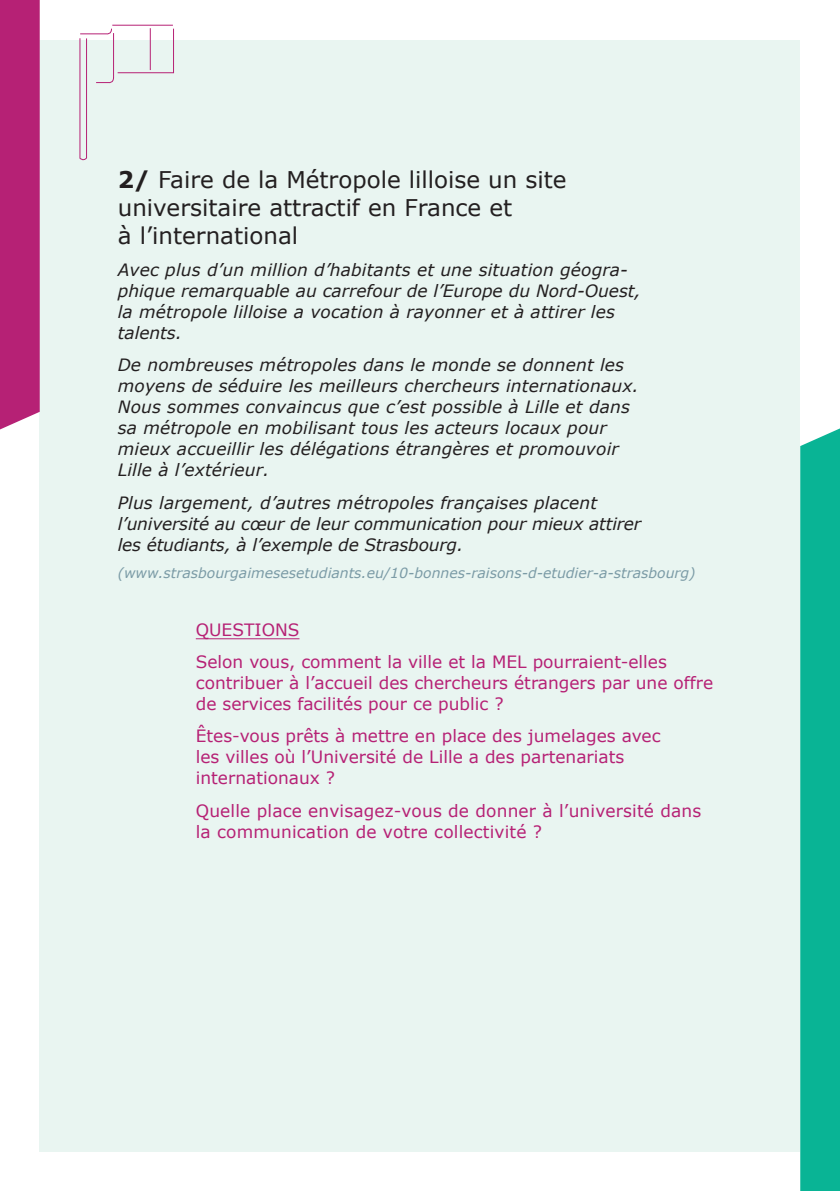
<style>
.page{position:relative;width:840px;height:1191px;background:#fff}
.page>*{position:absolute;margin:0;border:0;box-sizing:border-box;transform-origin:0 0}
.t1{font:23px/28px "Verdana";color:#231f20}
.t2{font:italic 17px/21px "Verdana";letter-spacing:.01em;color:#231f20}
.t3{font:17px/21px "Verdana";color:#b62175}
.t4{font:italic 17px/21px "Verdana";letter-spacing:-.01em;color:#231f20}
.t5{font:italic 14px "Verdana";color:#7b9ba6}
.s1{font-weight:700}
</style>
<div class="page">
<div style="left:40px;top:40px;width:759px;height:1111px;background:#e9f5f1"></div>
<div style="left:799px;top:428px;width:40px;height:763px;background:#09b495"></div>
<div style="left:0;top:0;width:40px;height:429px;background:#b62175"></div>
<svg style="left:79px;top:24px;width:95px;height:137px"></svg>
<hr style="left:196px;top:638px;width:103px;height:1px;background:#b62175">
<h1 class="t1" style="left:118px;top:166px;width:450px"><span class="s1">2/</span> Faire de la Métropole lilloise un site universitaire attractif en France et<br>à l’international</h1>
<p class="t2" style="left:118px;top:260px;width:524px">Avec plus d’un million d’habitants et une situation géogra&shy;phique remarquable au carrefour de l’Europe du Nord-Ouest, la métropole lilloise a vocation à rayonner et à attirer les talents.</p>
<p class="t2" style="left:118px;top:355px;width:522px">De nombreuses métropoles dans le monde se donnent les moyens de séduire les meilleurs chercheurs internationaux.<br>Nous sommes convaincus que c’est possible à Lille et dans sa métropole en mobilisant tous les acteurs locaux pour mieux accueillir les délégations étrangères et promouvoir Lille à l’extérieur.</p>
<p class="t4" style="left:118px;top:492px;width:524px">Plus largement, d’autres métropoles françaises placent l’université au cœur de leur communication pour mieux attirer les étudiants, à l’exemple de Strasbourg.</p>
<p class="t5" style="left:118px;top:564px;width:579px">(www.strasbourgaimesesetudiants.eu/10-bonnes-raisons-d-etudier-a-strasbourg)</p>
<p class="t3" style="left:196px;top:613px;width:472px;line-height:32.4px">QUESTIONS<br>Selon vous, comment la ville et la MEL pourraient-elles</p>
<p class="t3" style="left:196px;top:672px;width:518px">contribuer à l’accueil des chercheurs étrangers par une offre de services facilités pour ce public ?</p>
<p class="t3" style="left:196px;top:726px;width:466px">Êtes-vous prêts à mettre en place des jumelages avec les villes où l’Université de Lille a des partenariats internationaux ?</p>
<p class="t3" style="left:196px;top:800px;width:507px">Quelle place envisagez-vous de donner à l’université dans la communication de votre collectivité ?</p>
</div>
